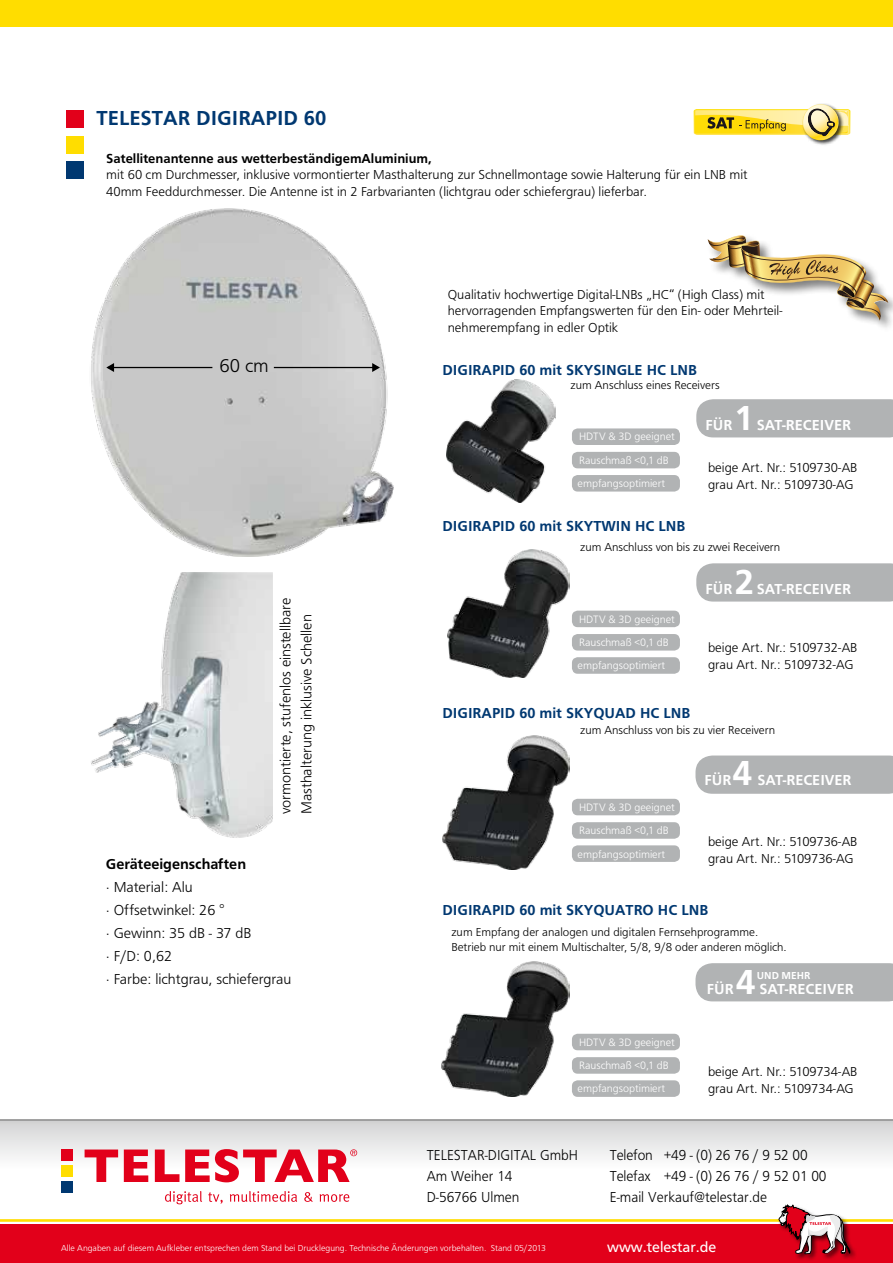
<style>
.page{position:relative;width:893px;height:1263px;background:#fff}
.page>*{position:absolute;margin:0;border:0;box-sizing:border-box;transform-origin:0 0}
.t1{font:700 36px "Front Page";color:#fff}
.t2{font:700 21px "Front Page";color:#003871}
.t3{font:300 19.35px "Front Page";color:#000}
.t4{font:300 15px/23.1px "Front Page";color:#000}
.t5{font:300 15px/21px "Front Page";color:#000;scale:.95 1}
.t6{font:700 15px "Front Page";color:#003871}
.t7{font:700 15px "Front Page";color:#fff}
.t8{font:700 15px "Front Page";color:#000}
.t9{font:15px "Front Page";color:#fff}
.t10{font:300 13.5px/16.5px "Front Page";color:#000}
.t11{font:700 13.5px "Front Page";color:#000}
.t12{font:300 12px/15px "Front Page";color:#000}
.t13{font:300 11.1px/23.4px "Front Page";color:#fff}
.t14{font:700 10.5px "Front Page";color:#fff}
.t15{font:300 9px "Front Page";color:#fff}
</style>
<div class="page">
<div style="left:0;top:1224px;width:893px;height:39px;background:#e2001a"></div>
<hr style="left:0;top:1219px;width:893px;height:3px;background:#fd0">
<div style="left:777px;top:1203px;width:80px;height:57px;background:#000;opacity:.75"></div>
<svg style="left:779px;top:1204px;width:71px;height:50px"></svg>
<div style="left:0;top:1119px;width:893px;height:67px;background:linear-gradient(to bottom,#d4d4d5,#fff)"></div>
<hr style="left:0;top:1119px;width:893px;height:1px;background:#000">
<svg style="left:85px;top:1149px;width:33px;height:33px"></svg>
<svg style="left:124px;top:1149px;width:24px;height:33px"></svg>
<svg style="left:155px;top:1149px;width:24px;height:33px"></svg>
<svg style="left:185px;top:1149px;width:172px;height:33px"></svg>
<svg style="left:165px;top:1191px;width:37px;height:13px"></svg>
<svg style="left:208px;top:1192px;width:15px;height:12px"></svg>
<svg style="left:230px;top:1191px;width:67px;height:11px"></svg>
<svg style="left:304px;top:1192px;width:9px;height:10px"></svg>
<svg style="left:320px;top:1194px;width:29px;height:8px"></svg>
<div style="left:61px;top:1149px;width:12px;height:11px;background:#e2001a"></div>
<div style="left:61px;top:1182px;width:12px;height:11px;background:#003871"></div>
<div style="left:61px;top:1165px;width:12px;height:12px;background:#fd0"></div>
<div style="left:0;top:0;width:893px;height:26px;background:#fd0"></div>
<div style="left:66px;top:111px;width:18px;height:17px;background:#e2001a"></div>
<div style="left:67px;top:161px;width:17px;height:17px;background:#003871"></div>
<div style="left:66px;top:136px;width:18px;height:17px;background:#fd0"></div>
<img style="left:810px;top:103px;width:26px;height:42px">
<svg style="left:694px;top:104px;width:156px;height:36px"></svg>
<img style="left:91px;top:208px;width:303px;height:348px">
<img style="left:91px;top:573px;width:181px;height:265px">
<div style="left:696px;top:399px;width:197px;height:38px;background:#b1b3b4"></div>
<div style="left:696px;top:563px;width:197px;height:39px;background:#b1b3b4"></div>
<div style="left:695px;top:755px;width:198px;height:39px;background:#b1b3b4"></div>
<img style="left:446px;top:380px;width:110px;height:123px">
<img style="left:448px;top:549px;width:122px;height:129px">
<img style="left:442px;top:962px;width:128px;height:135px">
<div style="left:572px;top:475px;width:108px;height:17px;background:#b1b3b4;border-radius:6px"></div>
<div style="left:572px;top:428px;width:108px;height:17px;background:#b1b3b4;border-radius:6px"></div>
<div style="left:572px;top:452px;width:108px;height:16px;background:#b1b3b4;border-radius:6px"></div>
<div style="left:705px;top:233px;width:188px;height:100px;background:#000;opacity:.5"></div>
<svg style="left:708px;top:235px;width:180px;height:86px"></svg>
<div style="left:572px;top:657px;width:108px;height:17px;background:#b1b3b4;border-radius:6px"></div>
<div style="left:572px;top:611px;width:108px;height:16px;background:#b1b3b4;border-radius:6px"></div>
<div style="left:572px;top:634px;width:108px;height:16px;background:#b1b3b4;border-radius:6px"></div>
<div style="left:572px;top:845px;width:108px;height:17px;background:#b1b3b4;border-radius:6px"></div>
<div style="left:572px;top:799px;width:108px;height:16px;background:#b1b3b4;border-radius:6px"></div>
<div style="left:572px;top:822px;width:108px;height:17px;background:#b1b3b4;border-radius:6px"></div>
<div style="left:572px;top:1080px;width:108px;height:17px;background:#b1b3b4;border-radius:6px"></div>
<div style="left:572px;top:1034px;width:108px;height:16px;background:#b1b3b4;border-radius:6px"></div>
<div style="left:572px;top:1057px;width:108px;height:17px;background:#b1b3b4;border-radius:6px"></div>
<div style="left:695px;top:963px;width:198px;height:38px;background:#b1b3b4"></div>
<img style="left:442px;top:735px;width:128px;height:135px">
<hr style="left:108px;top:367px;width:104px;height:1px;background:#000">
<svg style="left:106px;top:363px;width:8px;height:9px"></svg>
<hr style="left:274px;top:367px;width:104px;height:1px;background:#000">
<svg style="left:372px;top:363px;width:8px;height:9px"></svg>
<h2 class="t2" style="left:96px;top:106px;width:231px">TELESTAR DIGIRAPID 60</h2>
<p class="t11" style="left:106px;top:151px;width:327px">Satellitenantenne aus wetterbeständigemAluminium,</p>
<p class="t10" style="left:106px;top:167px;width:643px">mit 60 cm Durchmesser, inklusive vormontierter Masthalterung zur Schnellmontage sowie Halterung für ein LNB mit<br>40mm Feeddurchmesser. Die Antenne ist in 2 Farbvarianten (lichtgrau oder schiefergrau) lieferbar.</p>
<h3 class="t3" style="left:219px;top:355px;width:51px">60 cm</h3>
<p class="t4" style="left:275px;top:814px;width:218px;line-height:21px;rotate:-90deg">vormontierte, stufenlos einstellbare<br>Masthalterung inklusive Schellen</p>
<p class="t8" style="left:106px;top:855px;width:142px">Geräteeigenschaften</p>
<p class="t4" style="left:106px;top:875px;width:187px">· Material: Alu<br>· Offsetwinkel: 26 °<br>· Gewinn: 35 dB - 37 dB<br>· F/D: 0,62<br>· Farbe: lichtgrau, schiefergrau</p>
<p class="t10" style="left:448px;top:286px;width:336px">Qualitativ hochwertige Digital-LNBs „HC“ (High Class) mit hervorragenden Empfangswerten für den Ein- oder Mehrteil&shy;nehmerempfang in edler Optik</p>
<p class="t6" style="left:442px;top:361px;width:256px">DIGIRAPID 60 mit SKYSINGLE HC LNB</p>
<p class="t12" style="left:571px;top:377px;width:150px">zum Anschluss eines Receivers</p>
<p class="t7" style="left:705px;top:416px;width:25px">Für</p>
<h1 class="t1" style="left:735px;top:397px;width:21px">1</h1>
<p class="t7" style="left:757px;top:416px;width:46px">Sat-Recei</p>
<p class="t7" style="left:824px;top:416px;width:19px">ver</p>
<p class="t13" style="left:578px;top:425px;width:99px">HDTV &amp; 3D geeignet<br>Rauschmaß &lt;0,1 dB empfangsoptimiert</p>
<p class="t10" style="left:708px;top:459px;width:151px">beige Art. Nr.: 5109730-AB</p>
<p class="t10" style="left:708px;top:476px;width:147px">grau Art. Nr.: 5109730-AG</p>
<p class="t6" style="left:442px;top:517px;width:245px">DIGIRAPID 60 mit SKYTWIN HC LNB</p>
<p class="t12" style="left:580px;top:539px;width:201px">zum Anschluss von bis zu zwei Receivern</p>
<p class="t13" style="left:578px;top:607px;width:99px">HDTV &amp; 3D geeignet<br>Rauschmaß &lt;0,1 dB empfangsoptimiert</p>
<p class="t6" style="left:442px;top:704px;width:250px">DIGIRAPID 60 mit SKYQUAD HC LNB</p>
<p class="t7" style="left:705px;top:580px;width:25px">Für</p>
<h1 class="t1" style="left:735px;top:561px;width:21px">2</h1>
<p class="t7" style="left:757px;top:580px;width:46px">Sat-Recei</p>
<p class="t7" style="left:824px;top:580px;width:19px">ver</p>
<p class="t10" style="left:708px;top:640px;width:151px">beige Art. Nr.: 5109732-AB</p>
<p class="t10" style="left:708px;top:657px;width:147px">grau Art. Nr.: 5109732-AG</p>
<p class="t12" style="left:580px;top:722px;width:196px">zum Anschluss von bis zu vier Receivern</p>
<p class="t13" style="left:578px;top:795px;width:99px">HDTV &amp; 3D geeignet<br>Rauschmaß &lt;0,1 dB empfangsoptimiert</p>
<p class="t7" style="left:705px;top:771px;width:25px">Für</p>
<h1 class="t1" style="left:733px;top:752px;width:21px">4</h1>
<p class="t7" style="left:757px;top:771px;width:46px">Sat-Recei</p>
<p class="t7" style="left:825px;top:771px;width:19px">ver</p>
<p class="t10" style="left:708px;top:834px;width:151px">beige Art. Nr.: 5109736-AB</p>
<p class="t10" style="left:708px;top:851px;width:147px">grau Art. Nr.: 5109736-AG</p>
<p class="t6" style="left:442px;top:901px;width:267px">DIGIRAPID 60 mit SKYQUATRO HC LNB</p>
<p class="t12" style="left:451px;top:925px;width:337px">zum Empfang der analogen und digitalen Fernsehprogramme.<br>Betrieb nur mit einem Multischalter, 5/8, 9/8 oder anderen möglich.</p>
<p class="t13" style="left:578px;top:1030px;width:99px">HDTV &amp; 3D geeignet<br>Rauschmaß &lt;0,1 dB empfangsoptimiert</p>
<h1 class="t1" style="left:736px;top:961px;width:21px">4</h1>
<p class="t14" style="left:757px;top:969px;width:55px">UND MEHR</p>
<p class="t7" style="left:707px;top:980px;width:25px">Für</p>
<p class="t7" style="left:759px;top:980px;width:46px">Sat-Recei</p>
<p class="t7" style="left:827px;top:980px;width:19px">ver</p>
<p class="t10" style="left:708px;top:1063px;width:151px">beige Art. Nr.: 5109734-AB</p>
<p class="t10" style="left:708px;top:1080px;width:147px">grau Art. Nr.: 5109734-AG</p>
<p class="t5" style="left:427px;top:1145px;width:161px">TELESTAR-DIGITAL GmbH<br>Am Weiher 14<br>D-56766 Ulmen</p>
<p class="t5" style="left:610px;top:1144px;width:230px">Telefon +49 - (0) 26 76 / 9 52 00<br>Telefax +49 - (0) 26 76 / 9 52 01 00<br>E-mail Verkauf@telestar.de</p>
<p class="t15" style="left:61px;top:1243px;width:486px">Alle Angaben auf diesem Aufkleber entsprechen dem Stand bei Drucklegung. Technische Änderungen vorbehalten. Stand 05/2013</p>
<p class="t9" style="left:607px;top:1238px;width:111px">www.telestar.de</p>
</div>
